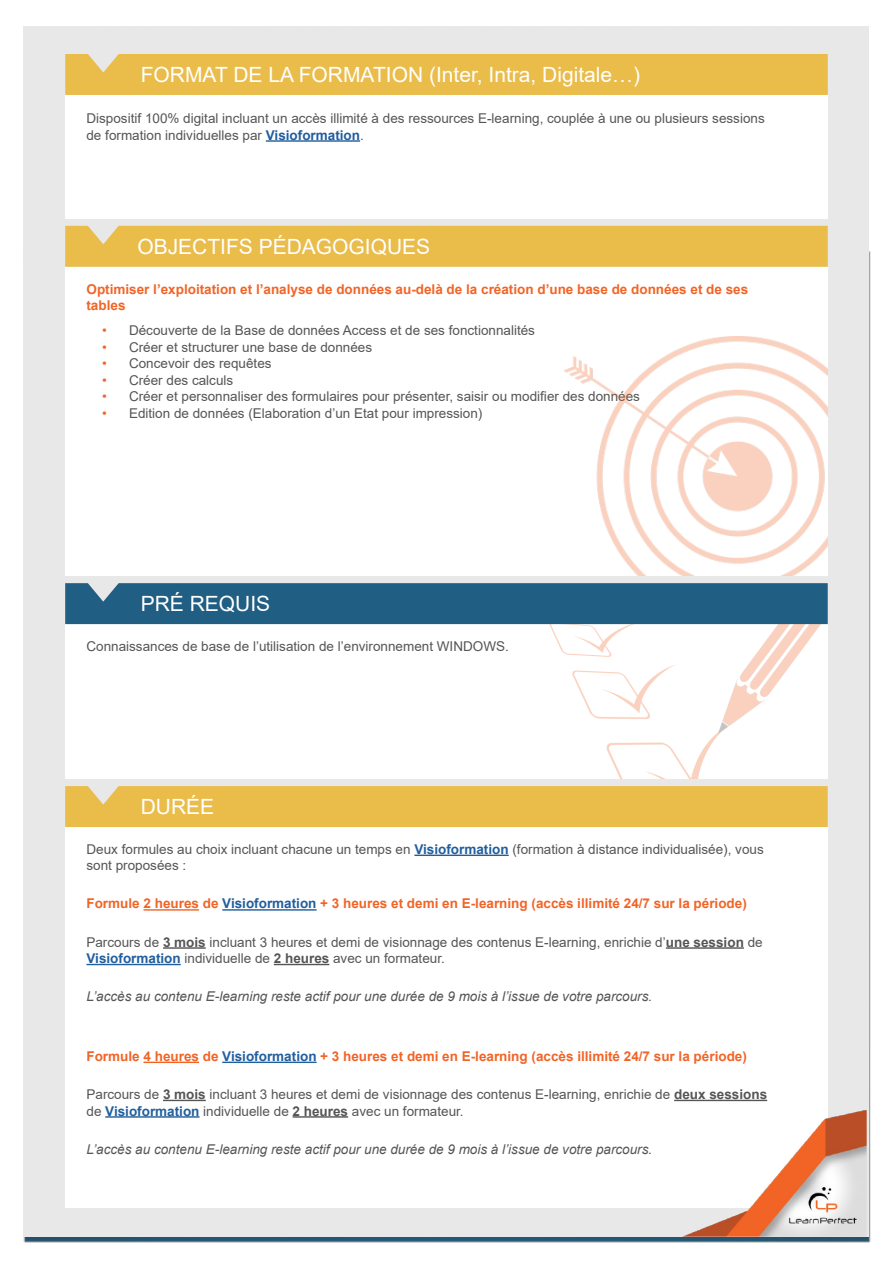
<style>
.page{position:relative;width:893px;height:1263px;background:#fff}
.page>*{position:absolute;margin:0;border:0;box-sizing:border-box;transform-origin:0 0}
.t1{font:21px "Arial";color:#fff}
.t2{font:13.5px/16.5px "Arial";color:#545554}
.t3{font:700 13.5px/16.5px "Arial";color:#f26426}
.t4{font:italic 13.5px "Arial";color:#545554}
.s1{font-weight:700;color:#215e9e}
.s2{color:#f26426}
.s3{color:#215e9e}
.s4{font-weight:700}
</style>
<div class="page">
<div style="left:24px;top:26px;width:845px;height:1211px;background:#e8e8e8"></div>
<div style="left:65px;top:267px;width:763px;height:309px;background:#fff"></div>
<div style="left:65px;top:624px;width:763px;height:154px;background:#fff"></div>
<div style="left:65px;top:827px;width:763px;height:380px;background:#fff"></div>
<div style="left:65px;top:226px;width:763px;height:41px;background:#eabc4a"></div>
<div style="left:65px;top:583px;width:763px;height:41px;background:#205e83"></div>
<div style="left:65px;top:786px;width:763px;height:41px;background:#eabc4a"></div>
<div style="left:65px;top:95px;width:763px;height:123px;background:#fff"></div>
<div style="left:65px;top:54px;width:763px;height:41px;background:#eabc4a"></div>
<hr style="left:266px;top:140px;width:94px;height:2px;background:#215e9e">
<hr style="left:414px;top:854px;width:95px;height:2px;background:#215e9e">
<hr style="left:143px;top:909px;width:56px;height:2px;background:#f26426">
<hr style="left:222px;top:909px;width:95px;height:2px;background:#215e9e">
<hr style="left:163px;top:947px;width:43px;height:2px;background:#545554">
<hr style="left:666px;top:947px;width:78px;height:2px;background:#545554">
<hr style="left:86px;top:964px;width:95px;height:1px;background:#215e9e">
<hr style="left:274px;top:964px;width:55px;height:1px;background:#545554">
<hr style="left:143px;top:1061px;width:56px;height:2px;background:#f26426">
<hr style="left:222px;top:1061px;width:95px;height:2px;background:#215e9e">
<hr style="left:163px;top:1100px;width:43px;height:1px;background:#545554">
<hr style="left:674px;top:1100px;width:93px;height:1px;background:#545554">
<hr style="left:105px;top:1116px;width:95px;height:2px;background:#215e9e">
<hr style="left:293px;top:1116px;width:55px;height:2px;background:#545554">
<img style="left:681px;top:1111px;width:186px;height:126px">
<img style="left:564px;top:337px;width:264px;height:239px">
<img style="left:523px;top:624px;width:305px;height:154px">
<h1 class="t1" style="left:141px;top:60px;width:501px">FORMAT DE LA FORMATION (Inter, Intra, Digitale…)</h1>
<p class="t2" style="left:86px;top:110px;width:680px">Dispositif 100% digital incluant un accès illimité à des ressources E-learning, couplée à une ou plusieurs sessions de formation individuelles par <span class="s1">Visioformation</span>.</p>
<h1 class="t1" style="left:137px;top:232px;width:294px">OBJECTIFS PÉDAGOGIQUES</h1>
<p class="t3" style="left:86px;top:281px;width:663px">Optimiser l’exploitation et l’analyse de données au-delà de la création d’une base de données et de ses tables</p>
<p class="t2" style="left:102px;top:322px;width:434px"><span class="s2">•</span> Découverte de la Base de données Access et de ses fonctionnalités</p>
<p class="t2" style="left:102px;top:338px;width:272px"><span class="s2">•</span> Créer et structurer une base de données</p>
<p class="t2" style="left:102px;top:355px;width:171px"><span class="s2">•</span> Concevoir des requêtes</p>
<p class="t2" style="left:102px;top:371px;width:133px"><span class="s2">•</span> Créer des calculs</p>
<p class="t2" style="left:102px;top:388px;width:539px"><span class="s2">•</span> Créer et personnaliser des formulaires pour présenter, saisir ou modifier des données</p>
<p class="t2" style="left:102px;top:404px;width:382px"><span class="s2">•</span> Edition de données (Elaboration d’un Etat pour impression)</p>
<h1 class="t1" style="left:141px;top:589px;width:131px">PRÉ REQUIS</h1>
<p class="t2" style="left:86px;top:638px;width:424px">Connaissances de base de l’utilisation de l’environnement WINDOWS.</p>
<h1 class="t1" style="left:141px;top:792px;width:75px">DURÉE</h1>
<p class="t2" style="left:86px;top:841px;width:679px">Deux formules au choix incluant chacune un temps en <span class="s1">Visioformation</span> (formation à distance individualisée), vous sont proposées :</p>
<p class="t3" style="left:86px;top:896px;width:662px">Formule 2 heures de <span class="s3">Visioformation</span> + 3 heures et demi en E-learning (accès illimité 24/7 sur la période)</p>
<p class="t2" style="left:86px;top:933px;width:678px">Parcours de <span class="s4">3 mois</span> incluant 3 heures et demi de visionnage des contenus E-learning, enrichie d’<span class="s4">une session</span> de<br><span class="s1">Visioformation</span> individuelle de <span class="s4">2 heures</span> avec un formateur.</p>
<p class="t4" style="left:86px;top:988px;width:567px">L’accès au contenu E-learning reste actif pour une durée de 9 mois à l’issue de votre parcours.</p>
<p class="t3" style="left:86px;top:1048px;width:662px">Formule 4 heures de <span class="s3">Visioformation</span> + 3 heures et demi en E-learning (accès illimité 24/7 sur la période)</p>
<p class="t2" style="left:86px;top:1086px;width:682px">Parcours de <span class="s4">3 mois</span> incluant 3 heures et demi de visionnage des contenus E-learning, enrichie de <span class="s4">deux sessions </span>de <span class="s1">Visioformation</span> individuelle de <span class="s4">2 heures</span> avec un formateur.</p>
<p class="t4" style="left:86px;top:1140px;width:567px">L’accès au contenu E-learning reste actif pour une durée de 9 mois à l’issue de votre parcours.</p>
</div>
